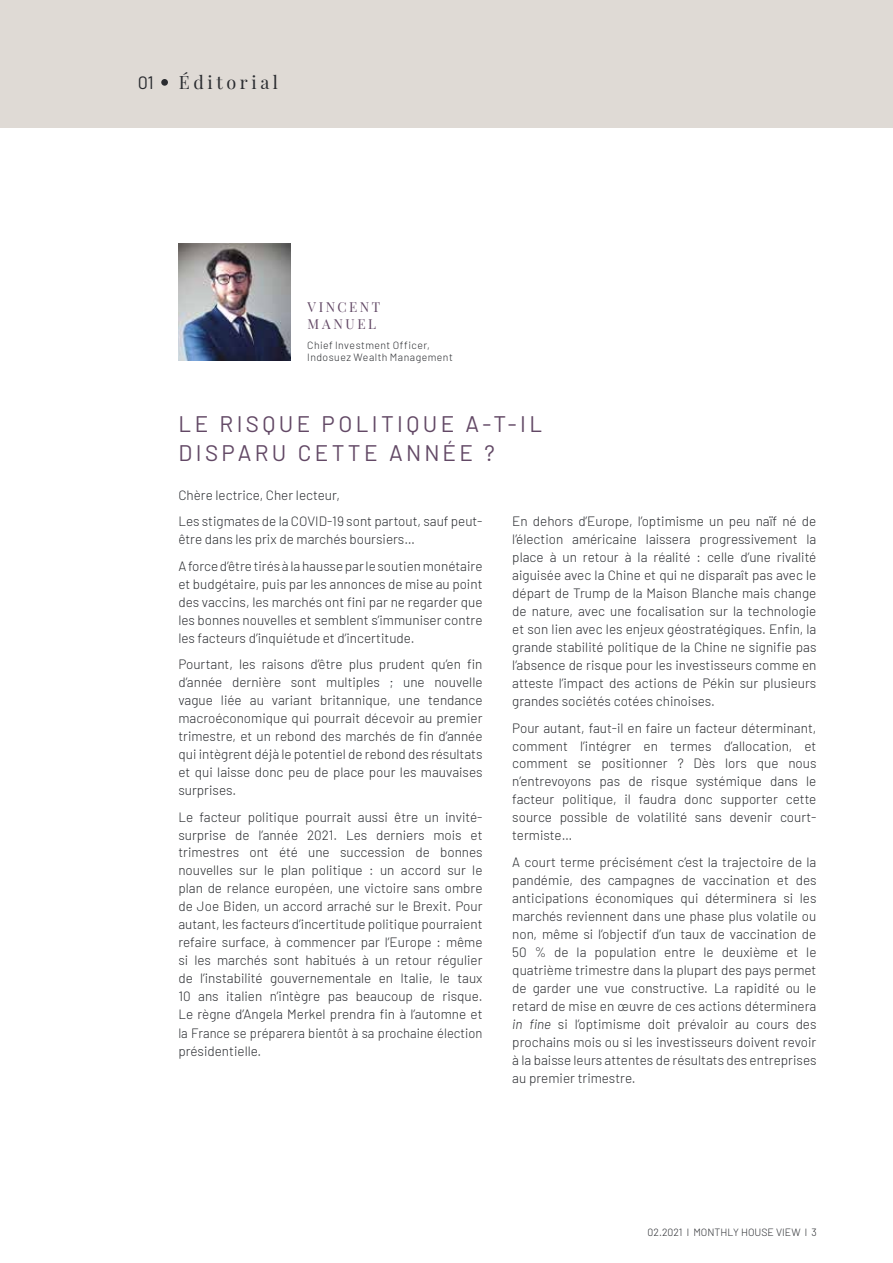
<style>
.page{position:relative;width:893px;height:1263px;background:#fff}
.page>*{position:absolute;margin:0;border:0;box-sizing:border-box;transform-origin:0 0}
.t1{font:22.5px/28.5px "Barlow";letter-spacing:.15em;color:#624865}
.t2{font:18px "Playfair Display";letter-spacing:.2em;color:#2a2c30}
.t3{font:18px "Barlow";color:#2a2c30}
.t4{font:300 13.5px/18px "Barlow";color:#2a2c30;text-align:justify}
.t5{font:13.5px/16.5px "Playfair Display";letter-spacing:.19em;color:#624865}
.t6{font:300 10.5px/11.6px "Barlow";letter-spacing:.04em;color:#2a2c30}
.t7{font:300 10.5px "Barlow";color:#2a2c30}
.s1{font-style:italic}
</style>
<div class="page">
<div style="left:0;top:0;width:893px;height:128px;background:#dfdad5"></div>
<img style="left:179px;top:244px;width:112px;height:116px">
<div style="left:161px;top:79px;width:7px;height:7px;background:#2a2c30;border-radius:50%"></div>
<h2 class="t3" style="left:138px;top:69px;width:17px">01</h2>
<h2 class="t2" style="left:179px;top:68px;width:101px">Éditorial</h2>
<p class="t5" style="left:307px;top:298px;width:74px">VINCENT<br>MANUEL</p>
<p class="t6" style="left:307px;top:339px;width:147px">Chief Investment Officer,<br>Indosuez Wealth Management</p>
<h1 class="t1" style="left:179px;top:408px;width:365px">LE RISQUE POLITIQUE A-T-IL<br>DISPARU CETTE ANNÉE ?</h1>
<p class="t4" style="left:178px;top:480px;width:306px;line-height:26.5px">Chère lectrice, Cher lecteur,<br>Les stigmates de la COVID-19 sont partout, sauf peut-</p>
<p class="t4" style="left:178px;top:525px;width:306px;line-height:26.5px">être dans les prix de marchés boursiers…<br>A force d’être tirés à la hausse par le soutien monétaire</p>
<p class="t4" style="left:178px;top:574px;width:306px">et budgétaire, puis par les annonces de mise au point des vaccins, les marchés ont fini par ne regarder que les bonnes nouvelles et semblent s’immuniser contre les facteurs d’inquiétude et d’incertitude.</p>
<p class="t4" style="left:178px;top:654px;width:306px">Pourtant, les raisons d’être plus prudent qu’en fin d’année dernière sont multiples ; une nouvelle vague liée au variant britannique, une tendance macroéconomique qui pourrait décevoir au premier trimestre, et un rebond des marchés de fin d’année qui intègrent déjà le potentiel de rebond des résultats et qui laisse donc peu de place pour les mauvaises surprises.</p>
<p class="t4" style="left:178px;top:807px;width:306px">Le facteur politique pourrait aussi être un invité&shy;surprise de l’année 2021. Les derniers mois et trimestres ont été une succession de bonnes nouvelles sur le plan politique : un accord sur le plan de relance européen, une victoire sans ombre de Joe Biden, un accord arraché sur le Brexit. Pour autant, les facteurs d’incertitude politique pourraient refaire surface, à commencer par l’Europe : même si les marchés sont habitués à un retour régulier de l’instabilité gouvernementale en Italie, le taux 10 ans italien n’intègre pas beaucoup de risque.<br>Le règne d’Angela Merkel prendra fin à l’automne et la France se préparera bientôt à sa prochaine élection présidentielle.</p>
<p class="t4" style="left:512px;top:511px;width:306px">En dehors d’Europe, l’optimisme un peu naïf né de l’élection américaine laissera progressivement la place à un retour à la réalité : celle d’une rivalité aiguisée avec la Chine et qui ne disparaît pas avec le départ de Trump de la Maison Blanche mais change de nature, avec une focalisation sur la technologie et son lien avec les enjeux géostratégiques. Enfin, la grande stabilité politique de la Chine ne signifie pas l’absence de risque pour les investisseurs comme en atteste l’impact des actions de Pékin sur plusieurs grandes sociétés cotées chinoises.</p>
<p class="t4" style="left:512px;top:718px;width:306px">Pour autant, faut-il en faire un facteur déterminant, comment l’intégrer en termes d’allocation, et comment se positionner ? Dès lors que nous n’entrevoyons pas de risque systémique dans le facteur politique, il faudra donc supporter cette source possible de volatilité sans devenir court&shy;termiste…</p>
<p class="t4" style="left:512px;top:852px;width:306px">A court terme précisément c’est la trajectoire de la pandémie, des campagnes de vaccination et des anticipations économiques qui déterminera si les marchés reviennent dans une phase plus volatile ou non, même si l’objectif d’un taux de vaccination de 50 % de la population entre le deuxième et le quatrième trimestre dans la plupart des pays permet de garder une vue constructive. La rapidité ou le retard de mise en œuvre de ces actions déterminera <span class="s1">in fine</span> si l’optimisme doit prévaloir au cours des prochains mois ou si les investisseurs doivent revoir à la baisse leurs attentes de résultats des entreprises au premier trimestre.</p>
<p class="t7" style="left:648px;top:1225px;width:171px">02.2021 l MONTHLY HOUSE VIEW l 3</p>
</div>
